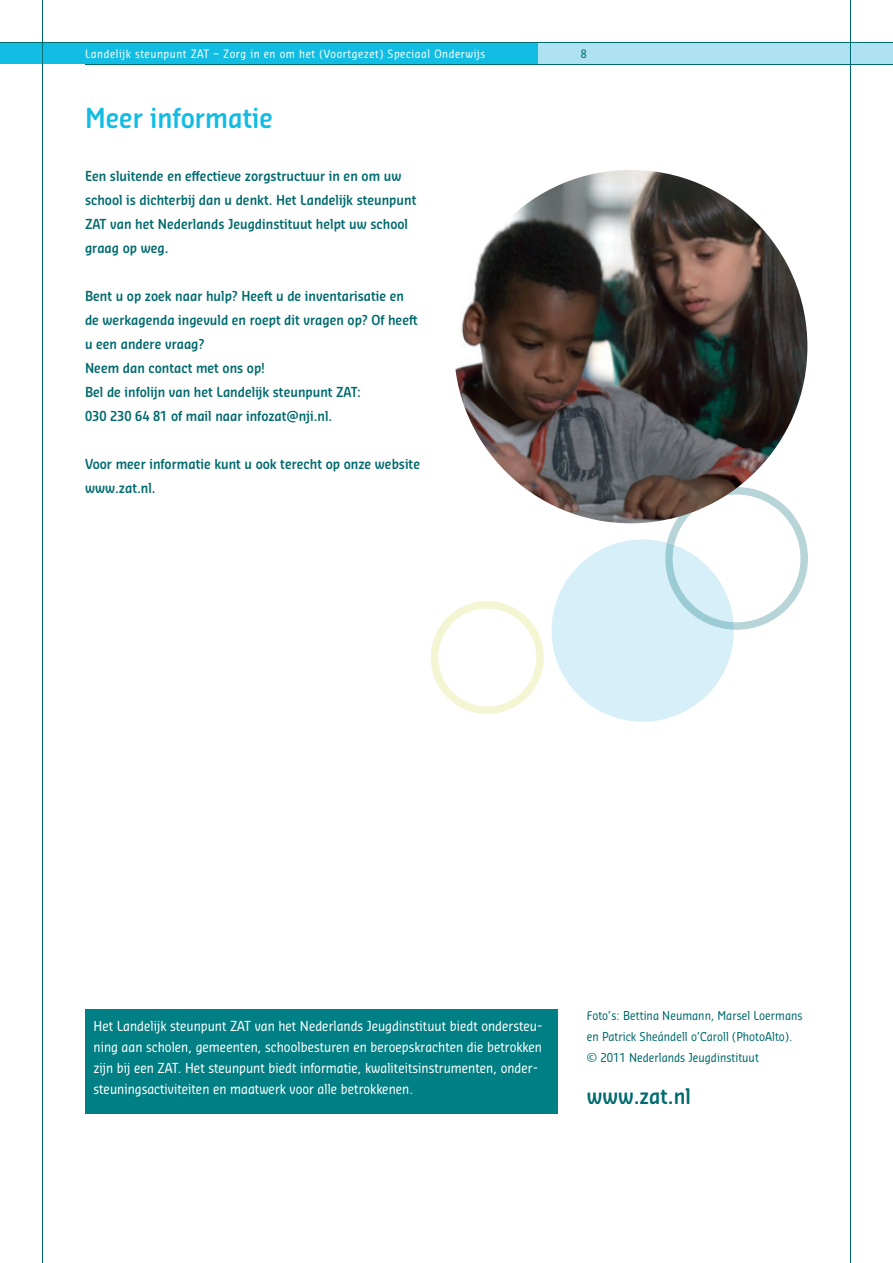
<style>
.page{position:relative;width:893px;height:1263px;background:#fff}
.page>*{position:absolute;margin:0;border:0;box-sizing:border-box;transform-origin:0 0}
.t1{font:600 27px "Sansa Con Soft Pro";color:#11bde2}
.t2{font:600 21px "Sansa Con Soft Pro";color:#006b6e}
.t3{font:600 13.5px/24px "Sansa Con Soft Pro";color:#006b6e}
.t4{font:13.5px/21px "Sansa Con Soft Pro";color:#fff}
.t5{font:12px/21px "Sansa Con Soft Pro";color:#006b6e}
.t6{font:11.25px "Sansa Con Soft Pro";letter-spacing:.05em;color:#fff}
.t7{font:11.25px "Sansa Con Soft Pro";color:#006b6e}
</style>
<div class="page">
<div style="left:159px;top:43px;width:734px;height:21px;background:#aee1f2"></div>
<div style="left:1px;top:43px;width:537px;height:21px;background:#11bde2"></div>
<hr style="left:1px;top:43px;width:892px;height:1px;background:#006b6e">
<hr style="left:85px;top:64px;width:808px;height:1px;background:#006b6e">
<hr style="left:42px;top:0;width:1px;height:1263px;background:#006b6e">
<hr style="left:850px;top:0;width:1px;height:1263px;background:#006b6e">
<svg style="left:431px;top:601px;width:113px;height:113px"></svg>
<svg style="left:551px;top:487px;width:257px;height:235px"></svg>
<div style="left:85px;top:1009px;width:472px;height:105px;background:#007f84"></div>
<img style="left:454px;top:170px;width:353px;height:353px;border-radius:50%">
<p class="t6" style="left:85px;top:50px;width:402px">Landelijk steunpunt ZAT – Zorg in en om het (Voortgezet) Speciaal Onderwijs</p>
<p class="t7" style="left:581px;top:50px;width:7px">8</p>
<h1 class="t1" style="left:85px;top:108px;width:189px">Meer informatie</h1>
<p class="t3" style="left:85px;top:165px;width:333px">Een sluitende en effectieve zorgstructuur in en om uw school is dichterbij dan u denkt. Het Landelijk steunpunt ZAT van het Nederlands Jeugdinstituut helpt uw school graag op weg.</p>
<p class="t3" style="left:85px;top:285px;width:334px">Bent u op zoek naar hulp? Heeft u de inventarisatie en de werkagenda ingevuld en roept dit vragen op? Of heeft u een andere vraag?<br>Neem dan contact met ons op!<br>Bel de infolijn van het Landelijk steunpunt ZAT:<br>030 230 64 81 of mail naar infozat@nji.nl.</p>
<p class="t3" style="left:85px;top:453px;width:337px">Voor meer informatie kunt u ook terecht op onze website www.zat.nl.</p>
<p class="t4" style="left:94px;top:1017px;width:450px">Het Landelijk steunpunt ZAT van het Nederlands Jeugdinstituut biedt ondersteu&shy;ning aan scholen, gemeenten, schoolbesturen en beroepskrachten die betrokken zijn bij een ZAT. Het steunpunt biedt informatie, kwaliteitsinstrumenten, onder&shy;steuningsactiviteiten en maatwerk voor alle betrokkenen.</p>
<p class="t5" style="left:587px;top:1006px;width:217px">Foto’s: Bettina Neumann, Marsel Loermans en Patrick Sheándell o’Caroll (PhotoAlto). © 2011 Nederlands Jeugdinstituut</p>
<h2 class="t2" style="left:587px;top:1088px;width:106px">www.zat.nl</h2>
</div>
